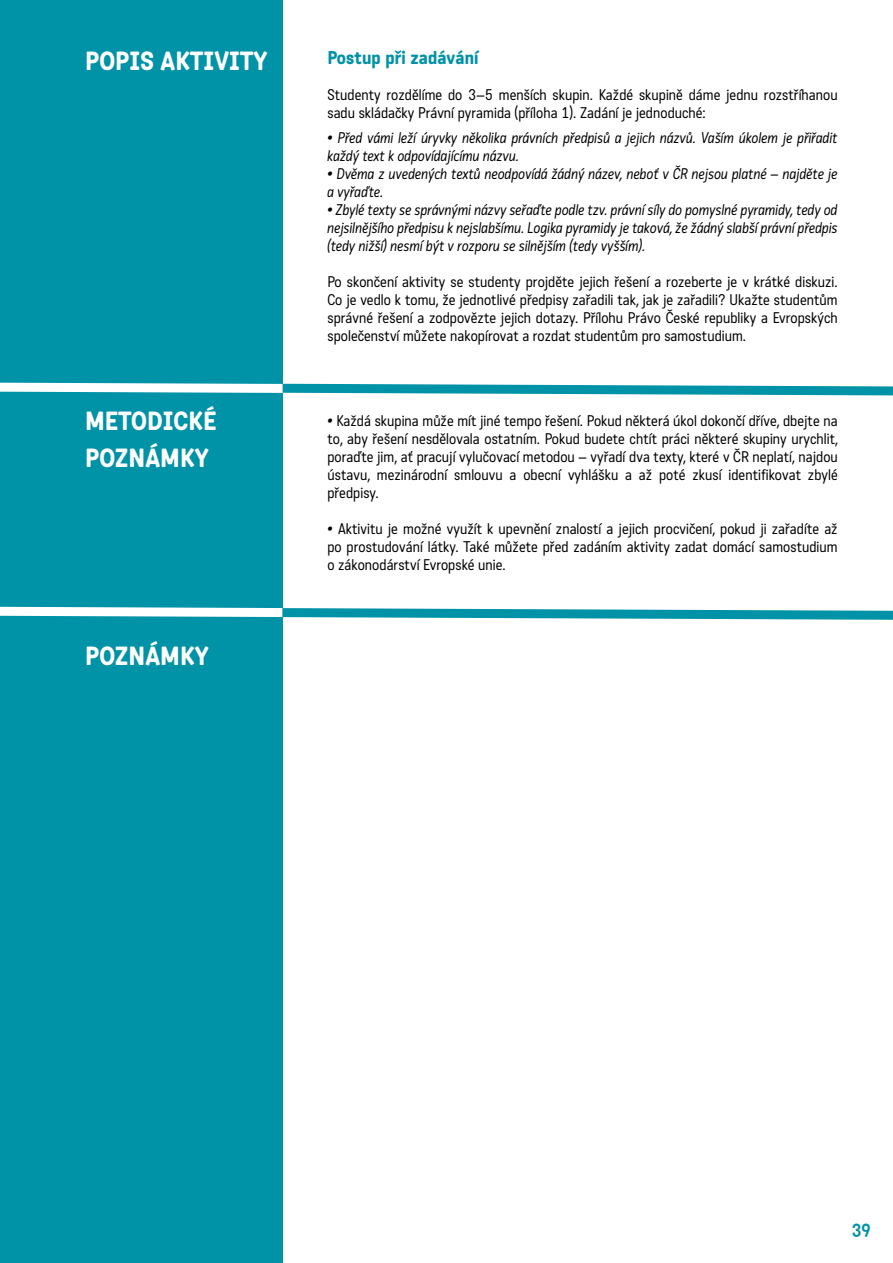
<style>
.page{position:relative;width:893px;height:1263px;background:#fff}
.page>*{position:absolute;margin:0;border:0;box-sizing:border-box;transform-origin:0 0}
.t1{font:500 25.5px/36px "Katarine Std";letter-spacing:.005em;color:#fff}
.t2{font:500 18px "Katarine Std";color:#0092a7}
.t3{font:700 18px "Katarine Std";color:#0092a7}
.t4{font:15px/18px "Katarine Std";letter-spacing:.005em;color:#000;text-align:justify}
.t5{font:italic 15px/18px "Katarine Std";letter-spacing:.005em;color:#000}
.s1{font-style:italic}
</style>
<div class="page">
<div style="left:0;top:0;width:283px;height:1263px;background:#0092a7"></div>
<svg style="left:0;top:382px;width:893px;height:14px"></svg>
<svg style="left:0;top:606px;width:893px;height:14px"></svg>
<h1 class="t1" style="left:85px;top:42px;width:184px">POPIS AKTIVITY</h1>
<h1 class="t1" style="left:85px;top:402px;width:133px">METODICKÉ<br>POZNÁMKY</h1>
<h1 class="t1" style="left:85px;top:636px;width:125px">POZNÁMKY</h1>
<p class="t2" style="left:327px;top:45px;width:154px">POSTUP PŘI ZADÁVÁNÍ</p>
<p class="t4" style="left:327px;top:85px;width:512px">Studenty rozdělíme do 3–5 menších skupin. Každé skupině dáme jednu rozstříhanou sadu skládačky Právní pyramida (příloha 1). Zadání je jednoduché:</p>
<p class="t5" style="left:327px;top:129px;width:512px">• Před vámi leží úryvky několika právních předpisů a jejich názvů. Vaším úkolem je přiřadit každý text k odpovídajícímu názvu.</p>
<p class="t5" style="left:327px;top:165px;width:512px">• Dvěma z uvedených textů neodpovídá žádný název, neboť v ČR nejsou platné – najděte je a vyřaďte.</p>
<p class="t5" style="left:327px;top:201px;width:512px;text-align:justify">• Zbylé texty se správnými názvy seřaďte podle tzv. právní síly do pomyslné pyramidy, tedy od nejsilnějšího předpisu k nejslabšímu. Logika pyramidy je taková, že žádný slabší právní předpis (tedy nižší) nesmí být v rozporu se silnějším (tedy vyšším).</p>
<p class="t4" style="left:327px;top:273px;width:512px">Po skončení aktivity se studenty projděte jejich řešení a rozeberte je v krátké diskuzi.<br>Co je vedlo k tomu, že jednotlivé předpisy zařadili tak, jak je zařadili? Ukažte studentům správné řešení a zodpovězte jejich dotazy. Přílohu Právo České republiky a Evropských společenství můžete nakopírovat a rozdat studentům pro samostudium.</p>
<p class="t4" style="left:327px;top:411px;width:512px"><span class="s1">•</span> Každá skupina může mít jiné tempo řešení. Pokud některá úkol dokončí dříve, dbejte na to, aby řešení nesdělovala ostatním. Pokud budete chtít práci některé skupiny urychlit, poraďte jim, ať pracují vylučovací metodou – vyřadí dva texty, které v ČR neplatí, najdou ústavu, mezinárodní smlouvu a obecní vyhlášku a až poté zkusí identifikovat zbylé předpisy.</p>
<p class="t4" style="left:327px;top:519px;width:512px"><span class="s1">•</span> Aktivitu je možné využít k upevnění znalostí a jejich procvičení, pokud ji zařadíte až po prostudování látky. Také můžete před zadáním aktivity zadat domácí samostudium o zákonodárství Evropské unie.</p>
<p class="t3" style="left:852px;top:1214px;width:20px">39</p>
</div>
